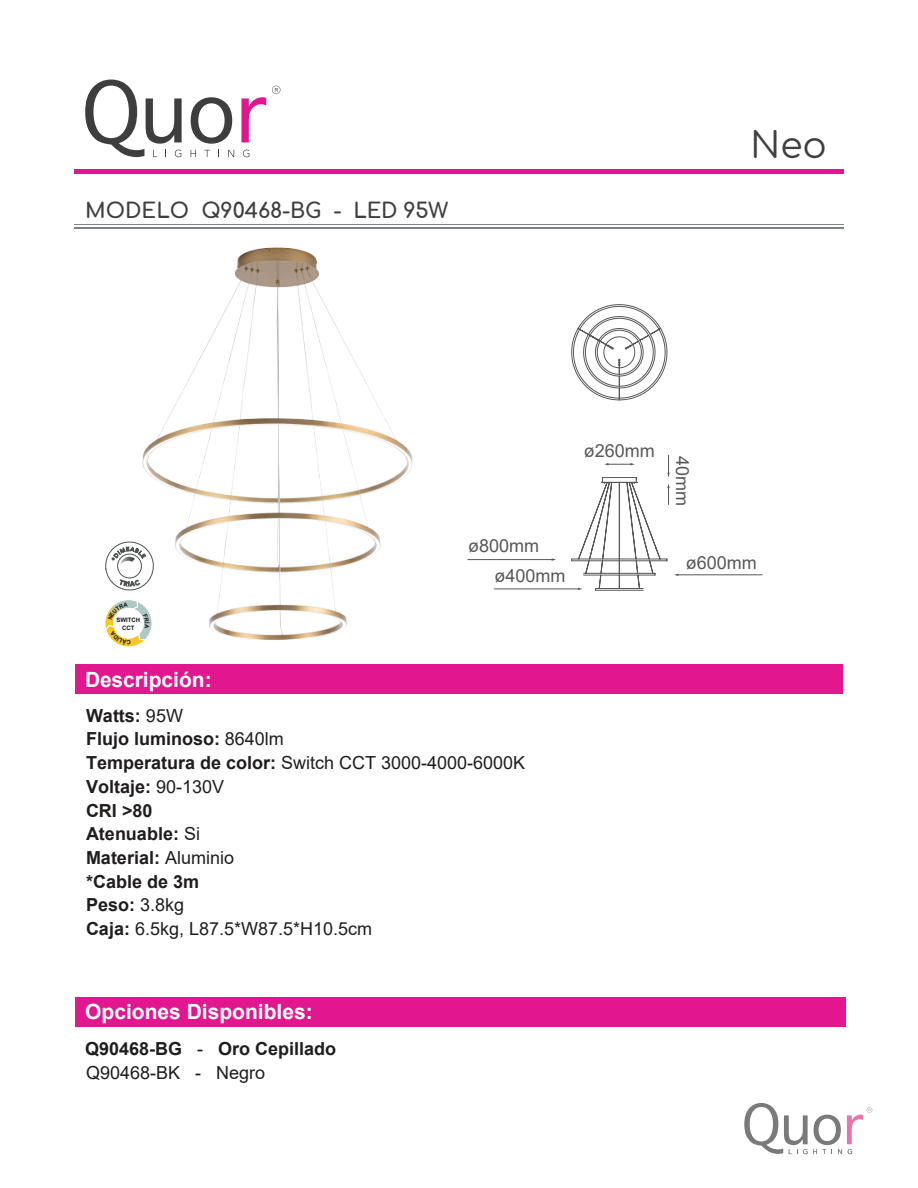
<style>
.page{position:relative;width:918px;height:1188px;background:#fff}
.page>*{position:absolute;margin:0;border:0;box-sizing:border-box;transform-origin:0 0}
.t1{font:36px "Comfortaa";color:#3f3f3f}
.t2{font:700 21px "Arial";color:#fff}
.t3{font:700 21px "Comfortaa";letter-spacing:-.01em;color:#3f3f3f}
.t4{font:700 18px/23.7px "Arial";color:#201d1e}
.t5{font:18px "Arial";color:#57585a}
.t6{font:18px "Arial";color:#201d1e}
.t7{font:700 6px/7.4px "Arial";color:#111416;text-align:center}
.s1{font-weight:400}
.s2{color:#221d1d}
</style>
<div class="page">
<hr style="left:74px;top:169px;width:770px;height:4px;background:#e2168f">
<hr style="left:74px;top:227px;width:770px;height:1px;background:#808385">
<hr style="left:74px;top:224px;width:770px;height:1px;background:#808385">
<div style="left:75px;top:665px;width:768px;height:29px;background:#e2168f"></div>
<svg style="left:241px;top:97px;width:25px;height:45px"></svg>
<svg style="left:191px;top:97px;width:41px;height:47px"></svg>
<svg style="left:85px;top:80px;width:97px;height:77px"></svg>
<svg style="left:191px;top:150px;width:5px;height:7px"></svg>
<svg style="left:204px;top:150px;width:6px;height:7px"></svg>
<svg style="left:228px;top:150px;width:6px;height:7px"></svg>
<svg style="left:243px;top:150px;width:6px;height:7px"></svg>
<svg style="left:272px;top:86px;width:8px;height:8px"></svg>
<div style="left:75px;top:997px;width:771px;height:29px;background:#e2168f"></div>
<svg style="left:744px;top:1103px;width:128px;height:51px"></svg>
<svg style="left:667px;top:455px;width:3px;height:22px"></svg>
<svg style="left:667px;top:484px;width:3px;height:21px"></svg>
<svg style="left:604px;top:463px;width:31px;height:2px"></svg>
<hr style="left:494px;top:589px;width:85px;height:1px;background:#57585a">
<hr style="left:468px;top:559px;width:84px;height:1px;background:#57585a">
<hr style="left:678px;top:575px;width:84px;height:1px;background:#57585a">
<svg style="left:571px;top:304px;width:97px;height:97px"></svg>
<hr style="left:596px;top:590px;width:47px;height:1px;background:#57585a">
<hr style="left:596px;top:588px;width:47px;height:1px;background:#57585a">
<hr style="left:584px;top:575px;width:71px;height:1px;background:#57585a">
<hr style="left:584px;top:573px;width:71px;height:1px;background:#57585a">
<hr style="left:572px;top:560px;width:95px;height:1px;background:#57585a">
<hr style="left:572px;top:559px;width:95px;height:1px;background:#57585a">
<hr style="left:601px;top:482px;width:36px;height:1px;background:#57585a">
<hr style="left:602px;top:477px;width:34px;height:1px;background:#57585a">
<svg style="left:626px;top:478px;width:35px;height:111px"></svg>
<svg style="left:578px;top:478px;width:42px;height:113px"></svg>
<img style="left:142px;top:247px;width:348px;height:393px">
<svg style="left:105px;top:541px;width:50px;height:50px"></svg>
<svg style="left:105px;top:599px;width:48px;height:48px"></svg>
<p class="t3" style="left:85px;top:191px;width:365px">MODELO Q90468-BG - LED 95W</p>
<h1 class="t1" style="left:751px;top:113px;width:78px">Neo</h1>
<p class="t5" style="left:584px;top:438px;width:73px">ø260mm</p>
<p class="t5" style="left:468px;top:534px;width:73px">ø800mm</p>
<p class="t7" style="left:117px;top:617px;width:25px">SWITCH<br>CCT</p>
<p class="t2" style="left:85px;top:665px;width:128px">Descripción:</p>
<p class="t5" style="left:494px;top:563px;width:73px">ø400mm</p>
<p class="t4" style="left:86px;top:704px;width:441px">Watts: <span class="s1">95W<br></span>Flujo luminoso: <span class="s1">8640lm<br></span>Temperatura de color: <span class="s1">Switch CCT 3000-4000-6000K<br></span>Voltaje: <span class="s1">90-130V<br></span><span class="s2">CRI &gt;80<br></span>Atenuable: <span class="s1">Si<br></span>Material: <span class="s1">Aluminio<br></span>*Cable de 3m<br>Peso: <span class="s1">3.8kg<br></span>Caja: <span class="s1">6.5kg, L87.5*W87.5*H10.5cm</span></p>
<p class="t5" style="left:695px;top:456px;width:52px;rotate:90deg">40mm</p>
<p class="t5" style="left:686px;top:550px;width:73px">ø600mm</p>
<p class="t2" style="left:85px;top:997px;width:229px">Opciones Disponibles:</p>
<p class="t4" style="left:85px;top:1037px;width:253px">Q90468-BG <span class="s1">-</span> Oro Cepillado</p>
<p class="t6" style="left:86px;top:1060px;width:181px">Q90468-BK - Negro</p>
</div>
